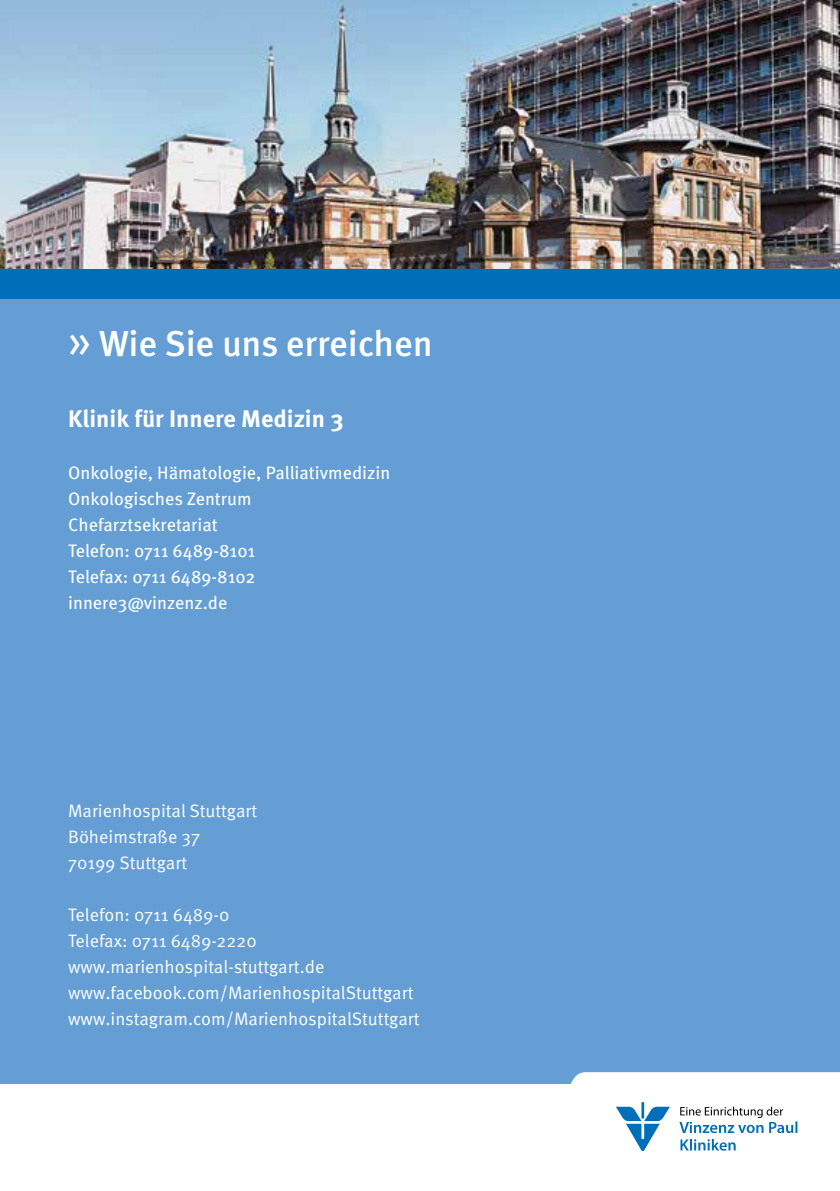
<style>
.page{position:relative;width:840px;height:1191px;background:#fff}
.page>*{position:absolute;margin:0;border:0;box-sizing:border-box;transform-origin:0 0}
.t1{font:500 36px "Meta Pro";letter-spacing:-.005em;color:#fff}
.t2{font:700 24px "Meta Pro";color:#fff}
.t3{font:18px/26px "Meta Pro";color:#fff}
.t4{font:18px/26px "Meta Pro";color:#fff}
.s1{font-weight:400;font-size:46px}
</style>
<div class="page">
<div style="left:0;top:269px;width:839px;height:814px;background:#649ed5"></div>
<img style="left:0;top:0;width:839px;height:269px">
<div style="left:0;top:269px;width:839px;height:30px;background:#006fb9"></div>
<svg style="left:0;top:1072px;width:839px;height:56px"></svg>
<svg style="left:615px;top:1102px;width:54px;height:49px"></svg>
<svg style="left:679px;top:1106px;width:118px;height:44px"></svg>
<h1 class="t1" style="left:68px;top:321px;width:366px"><span class="s1">»</span> Wie Sie uns erreichen</h1>
<h2 class="t2" style="left:68px;top:403px;width:277px">Klinik für Innere Medizin 3</h2>
<p class="t4" style="left:68px;top:459px;width:323px">Onkologie, Hämatologie, Palliativmedizin<br>Onkologisches Zentrum<br>Chefarztsekretariat<br>Telefon: 0711 6489-8101<br>Telefax: 0711 6489-8102 innere3@vinzenz.de</p>
<p class="t3" style="left:68px;top:797px;width:191px">Marienhospital Stuttgart<br>Böheimstraße 37<br>70199 Stuttgart</p>
<p class="t3" style="left:68px;top:901px;width:353px">Telefon: 0711 6489-0<br>Telefax: 0711 6489-2220 www.marienhospital-stuttgart.de www.facebook.com/MarienhospitalStuttgart www.instagram.com/MarienhospitalStuttgart</p>
</div>
